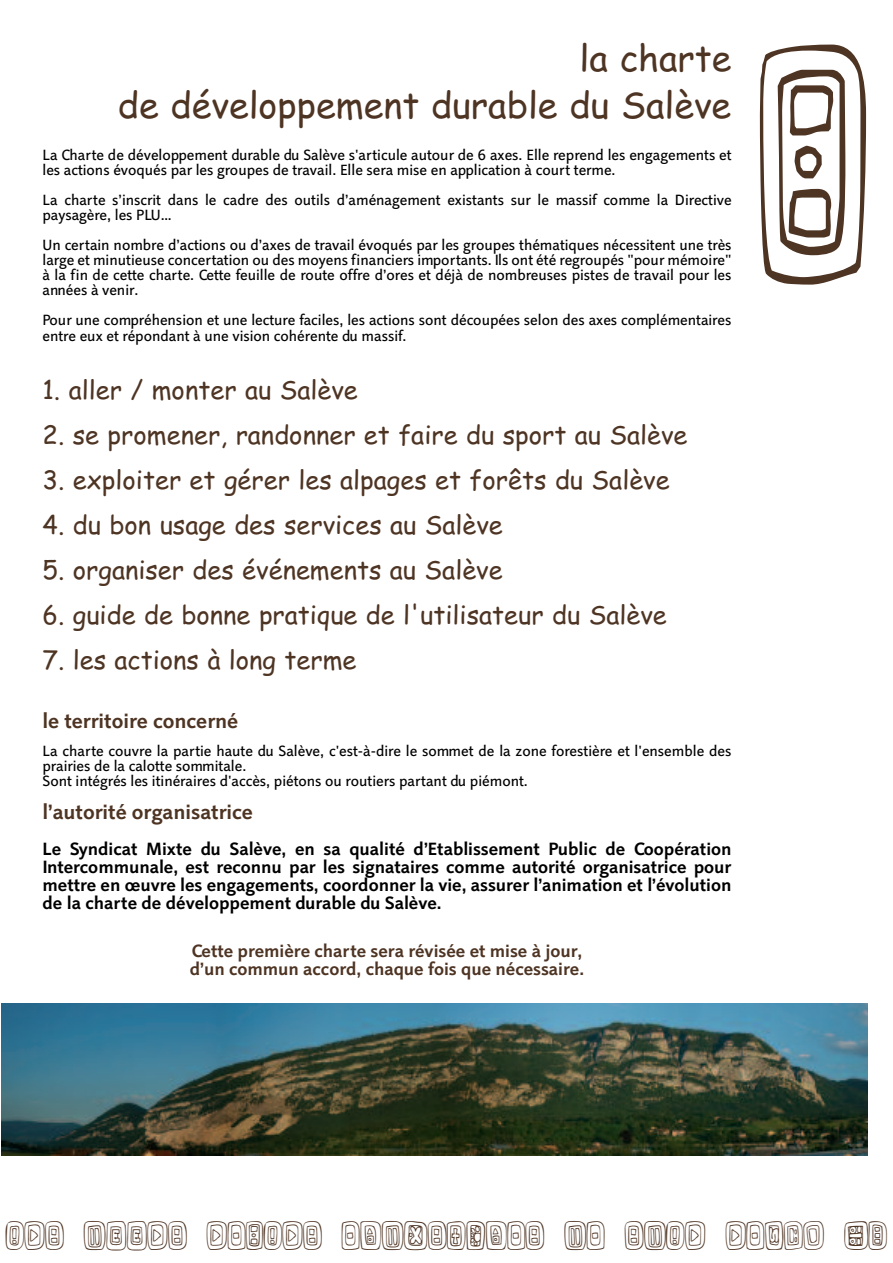
<style>
.page{position:relative;width:893px;height:1263px;background:#fff}
.page>*{position:absolute;margin:0;border:0;box-sizing:border-box;transform-origin:0 0}
.t1{font:300px "Natural Signs";color:#4e3423;scale:.75 1}
.t2{font:36px/47.1px "Comic Sans MS";color:#4e3423;text-align:right}
.t3{font:36px "Natural Signs";color:#4e3423}
.t4{font:25.5px "Comic Sans MS";color:#4e3423}
.t5{font:700 21px "Linotype Projekt";color:#4e3423}
.t6{font:700 18px/18px "Linotype Projekt";color:#000;text-align:justify}
.t7{font:700 18px/18px "Linotype Projekt";color:#4e3423}
.t8{font:15px/15px "Linotype Projekt";color:#000}
</style>
<div class="page">
<img style="left:1px;top:1003px;width:866px;height:152px">
<h2 class="t2" style="left:118px;top:35px;width:615px">la charte<br>de développement durable du Salève</h2>
<p class="t8" style="left:43px;top:150px;width:690px">La Charte de développement durable du Salève s'articule autour de 6 axes. Elle reprend les engagements et les actions évoqués par les groupes de travail. Elle sera mise en application à court terme.</p>
<p class="t8" style="left:43px;top:195px;width:691px">La charte s’inscrit dans le cadre des outils d’aménagement existants sur le massif comme la Directive paysagère, les PLU…</p>
<p class="t8" style="left:43px;top:240px;width:691px;text-align:justify">Un certain nombre d’actions ou d’axes de travail évoqués par les groupes thématiques nécessitent une très large et minutieuse concertation ou des moyens financiers importants. Ils ont été regroupés "pour mémoire" à la fin de cette charte. Cette feuille de route offre d’ores et déjà de nombreuses pistes de travail pour les années à venir.</p>
<p class="t8" style="left:43px;top:315px;width:690px">Pour une compréhension et une lecture faciles, les actions sont découpées selon des axes complémentaires entre eux et répondant à une vision cohérente du massif.</p>
<h3 class="t4" style="left:43px;top:375px;width:317px">1. aller / monter au Salève</h3>
<h3 class="t4" style="left:43px;top:420px;width:647px">2. se promener, randonner et faire du sport au Salève</h3>
<h3 class="t4" style="left:43px;top:465px;width:629px">3. exploiter et gérer les alpages et forêts du Salève</h3>
<h3 class="t4" style="left:43px;top:510px;width:462px">4. du bon usage des services au Salève</h3>
<h3 class="t4" style="left:43px;top:555px;width:462px">5. organiser des événements au Salève</h3>
<h3 class="t4" style="left:43px;top:600px;width:626px">6. guide de bonne pratique de l'utilisateur du Salève</h3>
<h3 class="t4" style="left:43px;top:645px;width:316px">7. les actions à long terme</h3>
<h3 class="t5" style="left:43px;top:713px;width:197px">le territoire concerné</h3>
<p class="t8" style="left:43px;top:745px;width:690px">La charte couvre la partie haute du Salève, c'est-à-dire le sommet de la zone forestière et l'ensemble des prairies de la calotte sommitale.<br>Sont intégrés les itinéraires d'accès, piétons ou routiers partant du piémont.</p>
<h3 class="t5" style="left:43px;top:805px;width:212px">l’autorité organisatrice</h3>
<p class="t6" style="left:43px;top:842px;width:690px">Le Syndicat Mixte du Salève, en sa qualité d’Etablissement Public de Coopération Intercommunale, est reconnu par les signataires comme autorité organisatrice pour mettre en œuvre les engagements, coordonner la vie, assurer l’animation et l’évolution de la charte de développement durable du Salève.</p>
<p class="t7" style="left:190px;top:944px;width:396px">Cette première charte sera révisée et mise à jour, d’un commun accord, chaque fois que nécessaire.</p>
<h1 class="t1" style="left:758px;top:6px;width:149px">K</h1>
<h2 class="t3" style="left:6px;top:1217px;width:883px">LES ACCES ETKLES TRANSPORTS AT SALE ETQGH MI</h2>
</div>
